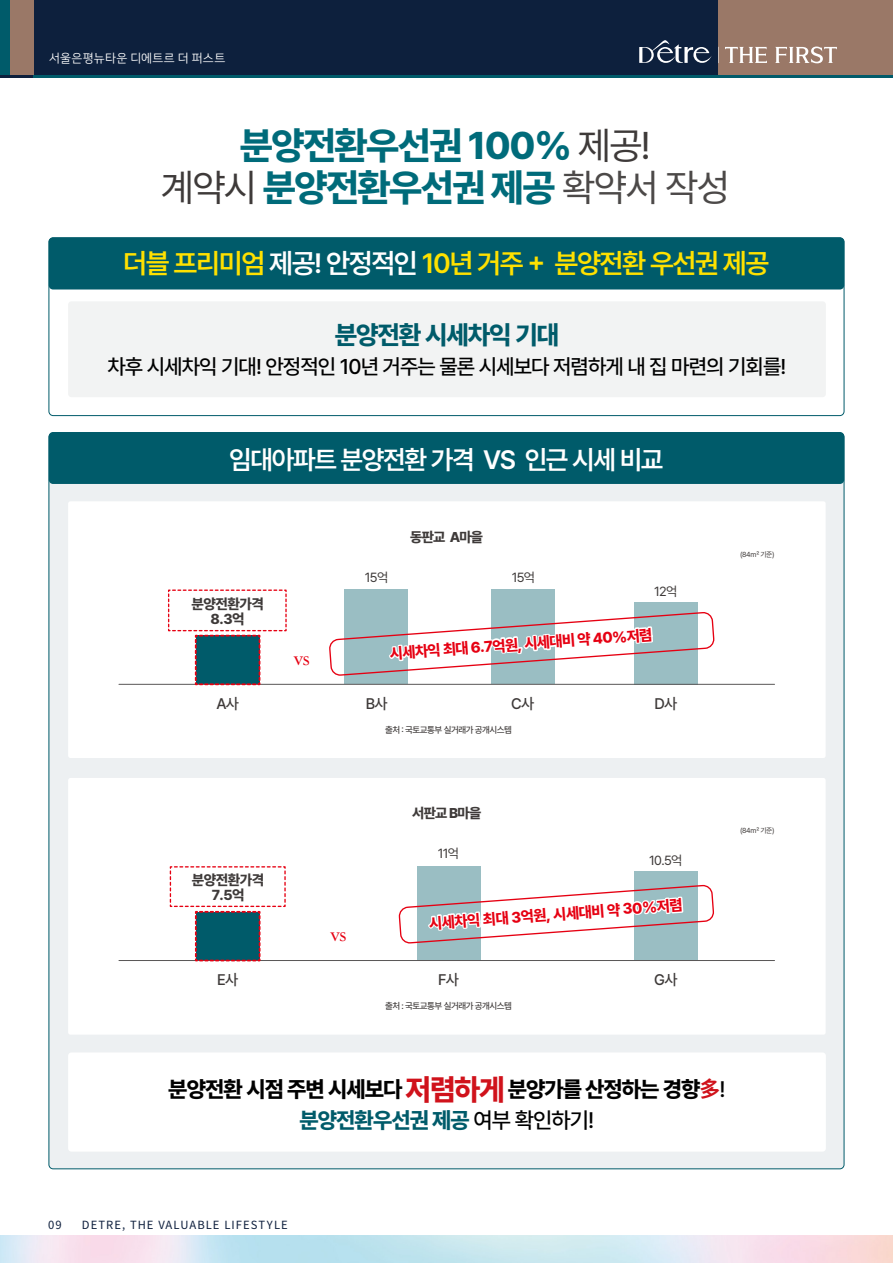
<style>
.page{position:relative;width:893px;height:1263px;background:#fff}
.page>*{position:absolute;margin:0;border:0;box-sizing:border-box;transform-origin:0 0}
.t1{font:800 38.25px/42.3px "Pretendard";letter-spacing:-.04em;color:#006b7a;text-align:center}
.t2{font:600 27.75px "Pretendard";letter-spacing:-.05em;color:#ffe100}
.t3{font:600 26.4px "Pretendard";letter-spacing:-.05em;color:#fff}
.t4{font:800 25.95px "Pretendard";letter-spacing:-.04em;color:#005b6a}
.t5{font:800 22.35px/31.5px "Pretendard";letter-spacing:-.04em;color:#000;text-align:center}
.t6{font:500 21.3px "Pretendard";letter-spacing:-.04em;color:#000}
.t7{font:800 15.3px "Pretendard";color:#e60012}
.t8{font:500 15.3px "Pretendard";letter-spacing:-.05em;color:#3e3a39}
.t9{font:800 14.4px/15.3px "Pretendard";letter-spacing:-.03em;color:#3e3a39;text-align:center}
.t10{font:800 14.1px "Pretendard";letter-spacing:-.05em;color:#3e3a39}
.t11{font:14.1px "Sand Km";color:#e60012}
.t12{font:13.2px "Pretendard";letter-spacing:-.05em;color:#3e3a39}
.t13{font:12px "Nanum Square R";letter-spacing:.025em;color:#fff}
.t14{font:11.25px "Noto Sans CJ Kkr";letter-spacing:.09em;color:#0e1f3d}
.t15{font:500 9px "Pretendard";letter-spacing:-.05em;color:#3e3a39}
.t16{font:7.2px "Pretendard";letter-spacing:-.05em;color:#3e3a39}
.s1{font-weight:400;color:#3e3a39}
.s2{font-weight:400;color:#4c4948}
.s3{color:#fff}
.s4{font-size:29.7px;color:#d0121b}
.s5{font-family:"Nanum Gothic";font-weight:700;color:#d0121b}
.s6{font-weight:500}
.s7{color:#005b6a}
</style>
<div class="page">
<div style="left:49px;top:433px;width:795px;height:736px;background:#edf0f2;border-radius:4px"></div>
<svg style="left:0;top:74px;width:34px;height:3px"></svg>
<svg style="left:34px;top:74px;width:859px;height:3px;background:#0d4d5d"></svg>
<div style="left:23px;top:0;width:860px;height:74px;background:#0d203d"></div>
<div style="left:0;top:0;width:23px;height:74px;background:#005b6a"></div>
<div style="left:11px;top:0;width:23px;height:74px;background:#9a7867"></div>
<div style="left:718px;top:0;width:175px;height:74px;background:#9a7867"></div>
<svg style="left:725px;top:47px;width:42px;height:16px"></svg>
<svg style="left:775px;top:47px;width:62px;height:16px"></svg>
<svg style="left:639px;top:40px;width:73px;height:23px"></svg>
<svg style="left:718px;top:47px;width:1px;height:16px"></svg>
<div style="left:49px;top:238px;width:795px;height:51px;background:#005b6a;border-radius:4px"></div>
<div style="left:68px;top:301px;width:758px;height:96px;background:#f2f3f3;border-radius:3px"></div>
<div style="left:68px;top:501px;width:758px;height:257px;background:#fff;border-radius:3px"></div>
<hr style="left:119px;top:684px;width:656px;height:1px;background:#595757">
<svg style="left:167px;top:589px;width:120px;height:97px"></svg>
<div style="left:68px;top:778px;width:758px;height:257px;background:#fff;border-radius:3px"></div>
<div style="left:417px;top:866px;width:63px;height:94px;background:#9abec3"></div>
<div style="left:634px;top:871px;width:64px;height:89px;background:#9abec3"></div>
<hr style="left:119px;top:960px;width:656px;height:1px;background:#595757">
<svg style="left:169px;top:866px;width:117px;height:96px"></svg>
<svg style="left:328px;top:589px;width:387px;height:96px"></svg>
<svg style="left:398px;top:866px;width:316px;height:79px"></svg>
<div style="left:49px;top:432px;width:795px;height:52px;background:#005b6a;border-radius:4px"></div>
<div style="left:68px;top:1052px;width:758px;height:99px;background:#fff;border-radius:3px"></div>
<p class="t13" style="left:49px;top:52px;width:178px">서울은평뉴타운 디에트르 더 퍼스트</p>
<h1 class="t1" style="left:161px;top:123px;width:570px">분양전환우선권 100% <span class="s1">제공!<br>계약시</span> 분양전환우선권 제공 <span class="s2">확약서 작성</span></h1>
<p class="t2" style="left:123px;top:244px;width:648px">더블 프리미엄 <span class="s3">제공! 안정적인</span> 10년 거주 + 분양전환 우선권 제공</p>
<p class="t4" style="left:335px;top:315px;width:226px">분양전환 시세차익 기대</p>
<p class="t6" style="left:107px;top:352px;width:680px">차후 시세차익 기대! 안정적인 10년 거주는 물론 시세보다 저렴하게 내 집 마련의 기회를!</p>
<p class="t3" style="left:229px;top:441px;width:436px">임대아파트 분양전환 가격 VS 인근 시세 비교</p>
<p class="t9" style="left:191px;top:595px;width:74px">분양전환가격<br>8.3억</p>
<p class="t11" style="left:294px;top:653px;width:18px">VS</p>
<p class="t10" style="left:410px;top:526px;width:74px">동판교 A마을</p>
<p class="t12" style="left:365px;top:568px;width:25px">15억</p>
<p class="t12" style="left:512px;top:568px;width:25px">15억</p>
<p class="t12" style="left:654px;top:582px;width:25px">12억</p>
<p class="t7" style="left:389px;top:642px;width:265px;rotate:-4deg">시세차익 최대 6.7억원, 시세대비 약 40%저렴</p>
<p class="t8" style="left:216px;top:692px;width:24px">A사</p>
<p class="t8" style="left:366px;top:692px;width:23px">B사</p>
<p class="t8" style="left:511px;top:692px;width:24px">C사</p>
<p class="t15" style="left:385px;top:723px;width:128px">출처 : 국토교통부 실거래가 공개시스템</p>
<p class="t8" style="left:654px;top:692px;width:24px">D사</p>
<p class="t16" style="left:740px;top:549px;width:36px">(84㎡ 기준)</p>
<p class="t9" style="left:192px;top:871px;width:74px">분양전환가격<br>7.5억</p>
<p class="t11" style="left:330px;top:929px;width:18px">VS</p>
<p class="t10" style="left:412px;top:803px;width:70px">서판교 B마을</p>
<p class="t12" style="left:438px;top:844px;width:23px">11억</p>
<p class="t12" style="left:649px;top:851px;width:35px">10.5억</p>
<p class="t7" style="left:428px;top:912px;width:256px;rotate:-4deg">시세차익 최대 3억원, 시세대비 약 30%저렴</p>
<p class="t8" style="left:217px;top:968px;width:23px">E사</p>
<p class="t8" style="left:438px;top:968px;width:22px">F사</p>
<p class="t15" style="left:385px;top:999px;width:128px">출처 : 국토교통부 실거래가 공개시스템</p>
<p class="t8" style="left:654px;top:968px;width:25px">G사</p>
<p class="t16" style="left:740px;top:825px;width:36px">(84㎡ 기준)</p>
<p class="t5" style="left:168px;top:1072px;width:559px">분양전환 시점 주변 시세보다 <span class="s4">저렴하게</span> 분양가를 산정하는 경향<span class="s5">多</span><span class="s6">! </span><span class="s7">분양전환우선권 제공</span> <span class="s6">여부 확인하기!</span></p>
<p class="t14" style="left:48px;top:1218px;width:15px">09</p>
<p class="t14" style="left:82px;top:1218px;width:207px">DETRE, THE VALUABLE LIFESTYLE</p>
</div>
